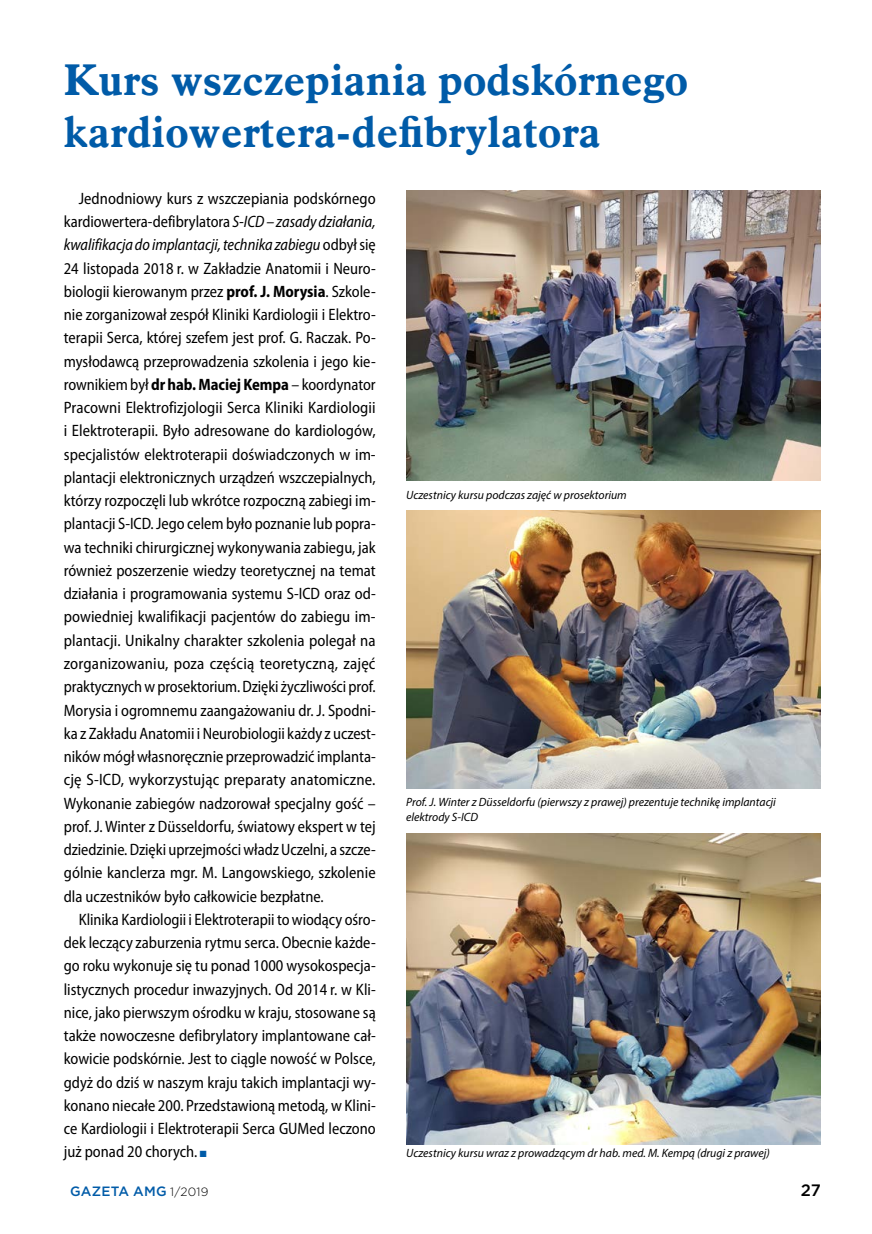
<style>
.page{position:relative;width:872px;height:1234px;background:#fff}
.page>*{position:absolute;margin:0;border:0;box-sizing:border-box;transform-origin:0 0}
.t1{font:700 43.5px/52.2px "Aldine 721 EU";letter-spacing:.005em;color:#005ba8}
.t2{font:semi-condensed 16.5px/23.2px "Myriad Pro";color:#000;text-align:justify}
.t3{font:semi-condensed 16.5px/23.2px "Myriad Pro";color:#000;text-align:justify;scale:.95 1}
.t4{font:500 16.5px "Gotham";color:#000}
.t5{font:500 13.5px "Gotham";letter-spacing:.015em;color:#005ba8}
.t6{font:italic 12px/15px "Myriad Pro";color:#000}
.s1{font-style:italic}
.s2{font-weight:700}
.s3{color:#005ba8}
.s4{font-weight:300;font-size:12px;color:#000}
</style>
<div class="page">
<img style="left:406px;top:190px;width:415px;height:290px">
<img style="left:406px;top:510px;width:415px;height:278px">
<img style="left:406px;top:833px;width:415px;height:311px">
<h1 class="t1" style="left:64px;top:54px;width:626px">Kurs wszczepiania podskórnego kardiowertera-defibrylatora</h1>
<p class="t2" style="left:64px;top:186px;width:313px;text-indent:15px">Jednodniowy kurs z wszczepiania podskórnego kardiowertera-defibrylatora <span class="s1">S-ICD – zasady działania, kwalifikacja do implantacji, technika zabiegu</span> odbył się 24 listopada 2018 r. w Zakładzie Anatomii i Neuro&shy;biologii kierowanym przez <span class="s2">prof. J. Morysia</span>. Szkole&shy;nie zorganizował zespół Kliniki Kardiologii i Elektro&shy;terapii Serca, której szefem jest prof. G. Raczak. Po&shy;mysłodawcą przeprowadzenia szkolenia i jego kie&shy;rownikiem był <span class="s2">dr hab. Maciej Kempa</span> – koordynator Pracowni Elektrofizjologii Serca Kliniki Kardiologii i Elektroterapii. Było adresowane do kardiologów, specjalistów elektroterapii doświadczonych w im&shy;plantacji elektronicznych urządzeń wszczepialnych, którzy rozpoczęli lub wkrótce rozpoczną zabiegi im&shy;plantacji S-ICD. Jego celem było poznanie lub popra&shy;wa techniki chirurgicznej wykonywania zabiegu, jak również poszerzenie wiedzy teoretycznej na temat działania i programowania systemu S-ICD oraz od&shy;powiedniej kwalifikacji pacjentów do zabiegu im&shy;plantacji. Unikalny charakter szkolenia polegał na zorganizowaniu, poza częścią teoretyczną, zajęć praktycznych w prosektorium. Dzięki życzliwości prof.<br>Morysia i ogromnemu zaangażowaniu dr. J. Spodni&shy;ka z Zakładu Anatomii i Neurobiologii każdy z uczest&shy;ników mógł własnoręcznie przeprowadzić implanta&shy;cję S-ICD, wykorzystując preparaty anatomiczne.<br>Wykonanie zabiegów nadzorował specjalny gość – prof. J. Winter z Düsseldorfu, światowy ekspert w tej dziedzinie. Dzięki uprzejmości władz Uczelni, a szcze&shy;gólnie kanclerza mgr. M. Langowskiego, szkolenie dla uczestników było całkowicie bezpłatne.</p>
<p class="t3" style="left:64px;top:907px;width:330px;text-indent:15px">Klinika Kardiologii i Elektroterapii to wiodący ośro&shy;dek leczący zaburzenia rytmu serca. Obecnie każde&shy;go roku wykonuje się tu ponad 1000 wysokospecja&shy;listycznych procedur inwazyjnych. Od 2014 r. w Kli&shy;nice, jako pierwszym ośrodku w kraju, stosowane są także nowoczesne defibrylatory implantowane cał&shy;kowicie podskórnie. Jest to ciągle nowość w Polsce, gdyż do dziś w naszym kraju takich implantacji wy&shy;konano niecałe 200. Przedstawioną metodą, w Klini&shy;ce Kardiologii i Elektroterapii Serca GUMed leczono już ponad 20 chorych. <span class="s3">■</span></p>
<p class="t6" style="left:406px;top:487px;width:222px">Uczestnicy kursu podczas zajęć w prosektorium</p>
<p class="t6" style="left:406px;top:794px;width:371px">Prof. J. Winter z Düsseldorfu (pierwszy z prawej) prezentuje technikę implantacji elektrody S-ICD</p>
<p class="t6" style="left:406px;top:1145px;width:365px">Uczestnicy kursu wraz z prowadzącym dr hab. med. M. Kempą (drugi z prawej)</p>
<p class="t5" style="left:70px;top:1182px;width:140px">GAZETA AMG <span class="s4">1/2019</span></p>
<p class="t4" style="left:801px;top:1179px;width:22px">27</p>
</div>
